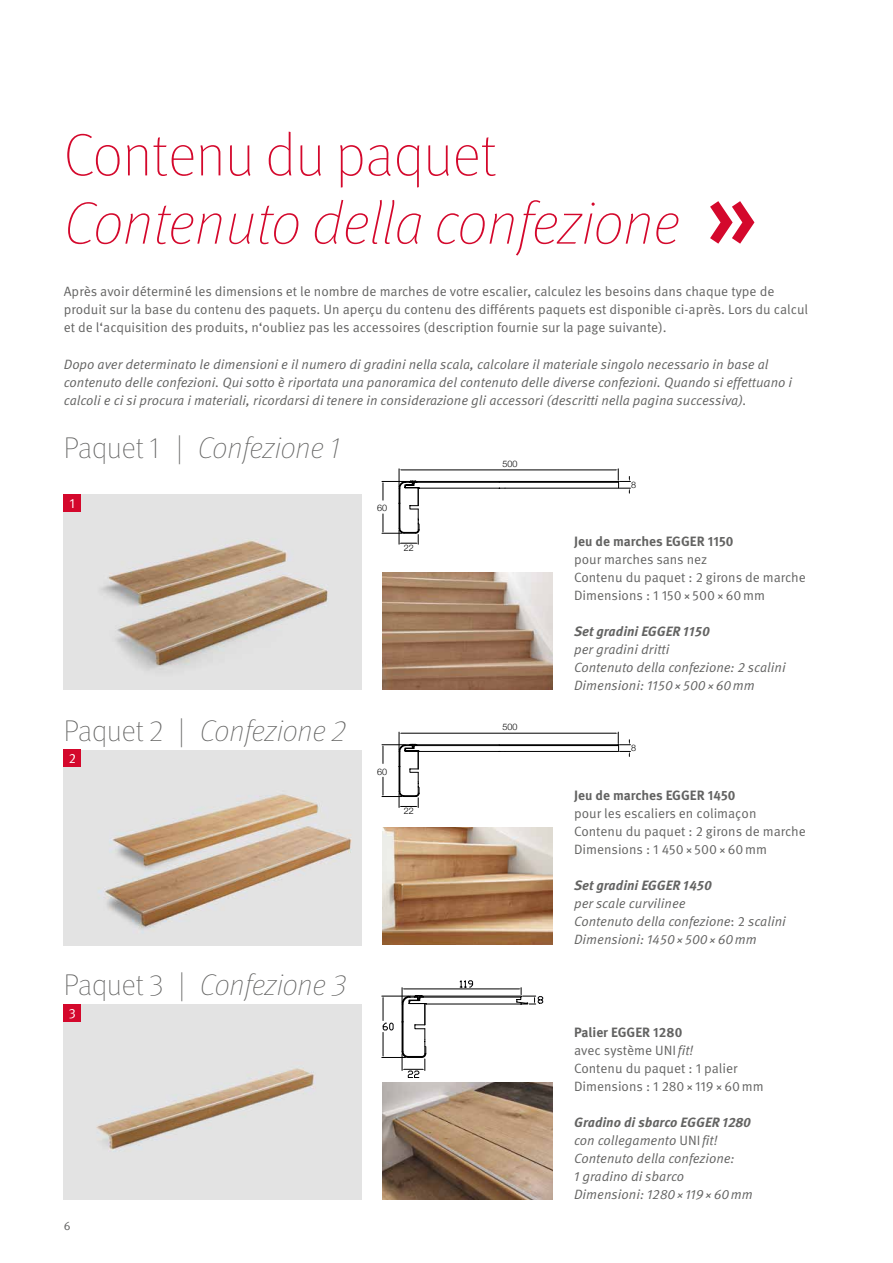
<style>
.page{position:relative;width:893px;height:1263px;background:#fff}
.page>*{position:absolute;margin:0;border:0;box-sizing:border-box;transform-origin:0 0}
.t1{font:italic 100 60px "Meta Pro";color:#d4082c}
.t2{font:100 60px "Meta Pro";color:#d4082c}
.t3{font:italic 100 30px "Meta Pro";color:#636362}
.t4{font:italic 13.5px/18px "Meta Pro";color:#636362}
.t5{font:13.5px/18px "Meta Pro";color:#636362}
.t6{font:700 13.5px "Meta Pro";color:#636362}
.t7{font:italic 700 13.5px "Meta Pro";color:#636362}
.t8{font:13.5px "Meta Pro";color:#fff}
.t9{font:12px "Meta Pro";color:#636362}
.t10{font:300 9px "Helvetica Neue";color:#000}
.s1{font-style:normal}
.s2{font-weight:700}
.s3{font-style:italic}
</style>
<div class="page">
<img style="left:64px;top:494px;width:297px;height:195px">
<img style="left:64px;top:751px;width:297px;height:195px">
<img style="left:64px;top:1004px;width:297px;height:195px">
<img style="left:383px;top:827px;width:170px;height:117px">
<img style="left:383px;top:1082px;width:170px;height:117px">
<svg style="left:710px;top:201px;width:44px;height:43px"></svg>
<div style="left:64px;top:495px;width:17px;height:17px;background:#d4082c"></div>
<div style="left:64px;top:749px;width:17px;height:17px;background:#d4082c"></div>
<div style="left:64px;top:1004px;width:17px;height:17px;background:#d4082c"></div>
<svg style="left:382px;top:980px;width:161px;height:98px"></svg>
<img style="left:383px;top:573px;width:170px;height:117px">
<svg style="left:382px;top:469px;width:248px;height:75px"></svg>
<svg style="left:382px;top:732px;width:248px;height:75px"></svg>
<h1 class="t2" style="left:64px;top:113px;width:435px">Contenu du paquet</h1>
<h1 class="t1" style="left:64px;top:182px;width:618px">Contenuto della confezione</h1>
<p class="t5" style="left:64px;top:283px;width:746px">Après avoir déterminé les dimensions et le nombre de marches de votre escalier, calculez les besoins dans chaque type de produit sur la base du contenu des paquets. Un aperçu du contenu des différents paquets est disponible ci-après. Lors du calcul et de l‘acquisition des produits, n‘oubliez pas les accessoires (description fournie sur la page suivante).</p>
<p class="t4" style="left:64px;top:356px;width:730px">Dopo aver determinato le dimensioni e il numero di gradini nella scala, calcolare il materiale singolo necessario in base al contenuto delle confezioni. Qui sotto è riportata una panoramica del contenuto delle diverse confezioni. Quando si effettuano i calcoli e ci si procura i materiali, ricordarsi di tenere in considerazione gli accessori (descritti nella pagina successiva).</p>
<h2 class="t3" style="left:64px;top:427px;width:279px"><span class="s1">Paquet 1 |</span> Confezione 1</h2>
<p class="t10" style="left:503px;top:456px;width:17px">500</p>
<p class="t8" style="left:70px;top:495px;width:7px">1</p>
<p class="t10" style="left:377px;top:501px;width:12px">60</p>
<p class="t10" style="left:404px;top:540px;width:12px">22</p>
<h2 class="t3" style="left:64px;top:710px;width:283px"><span class="s1">Paquet 2 |</span> Confezione 2</h2>
<p class="t8" style="left:69px;top:750px;width:9px">2</p>
<p class="t10" style="left:377px;top:764px;width:12px">60</p>
<p class="t10" style="left:404px;top:803px;width:12px">22</p>
<h2 class="t3" style="left:64px;top:964px;width:284px"><span class="s1">Paquet 3 |</span> Confezione 3</h2>
<p class="t8" style="left:69px;top:1005px;width:9px">3</p>
<p class="t9" style="left:64px;top:1218px;width:8px">6</p>
<p class="t10" style="left:503px;top:720px;width:17px">500</p>
<p class="t10" style="left:631px;top:478px;width:7px">8</p>
<p class="t6" style="left:574px;top:530px;width:161px">Jeu de marches EGGER 1150</p>
<p class="t5" style="left:574px;top:550px;width:233px">pour marches sans nez<br>Contenu du paquet : 2 girons de marche<br>Dimensions : 1 150×500×60mm</p>
<p class="t7" style="left:574px;top:620px;width:137px">Set gradini EGGER 1150</p>
<p class="t4" style="left:574px;top:641px;width:213px">per gradini dritti<br>Contenuto della confezione: 2 scalini<br>Dimensioni: 1150×500×60mm</p>
<p class="t10" style="left:631px;top:741px;width:7px">8</p>
<p class="t6" style="left:574px;top:785px;width:163px">Jeu de marches EGGER 1450</p>
<p class="t5" style="left:574px;top:805px;width:233px">pour les escaliers en colimaçon<br>Contenu du paquet : 2 girons de marche<br>Dimensions : 1 450×500×60mm</p>
<p class="t7" style="left:574px;top:875px;width:139px">Set gradini EGGER 1450</p>
<p class="t4" style="left:574px;top:895px;width:213px">per scale curvilinee<br>Contenuto della confezione<span class="s1">: 2</span> scalini<br>Dimensioni: 1450×500×60mm</p>
<p class="t5" style="left:574px;top:1024px;width:191px"><span class="s2">Palier EGGER 1280<br></span>avec système UNI<span class="s3">fit!<br></span>Contenu du paquet : 1 palier<br>Dimensions : 1 280×119×60mm</p>
<p class="t4" style="left:574px;top:1114px;width:180px"><span class="s2">Gradino di sbarco EGGER 1280 </span>con collegamento <span class="s1">UNI</span>fit!<br>Contenuto della confezione:<br>1 gradino di sbarco<br>Dimensioni: 1280×119×60mm</p>
</div>
